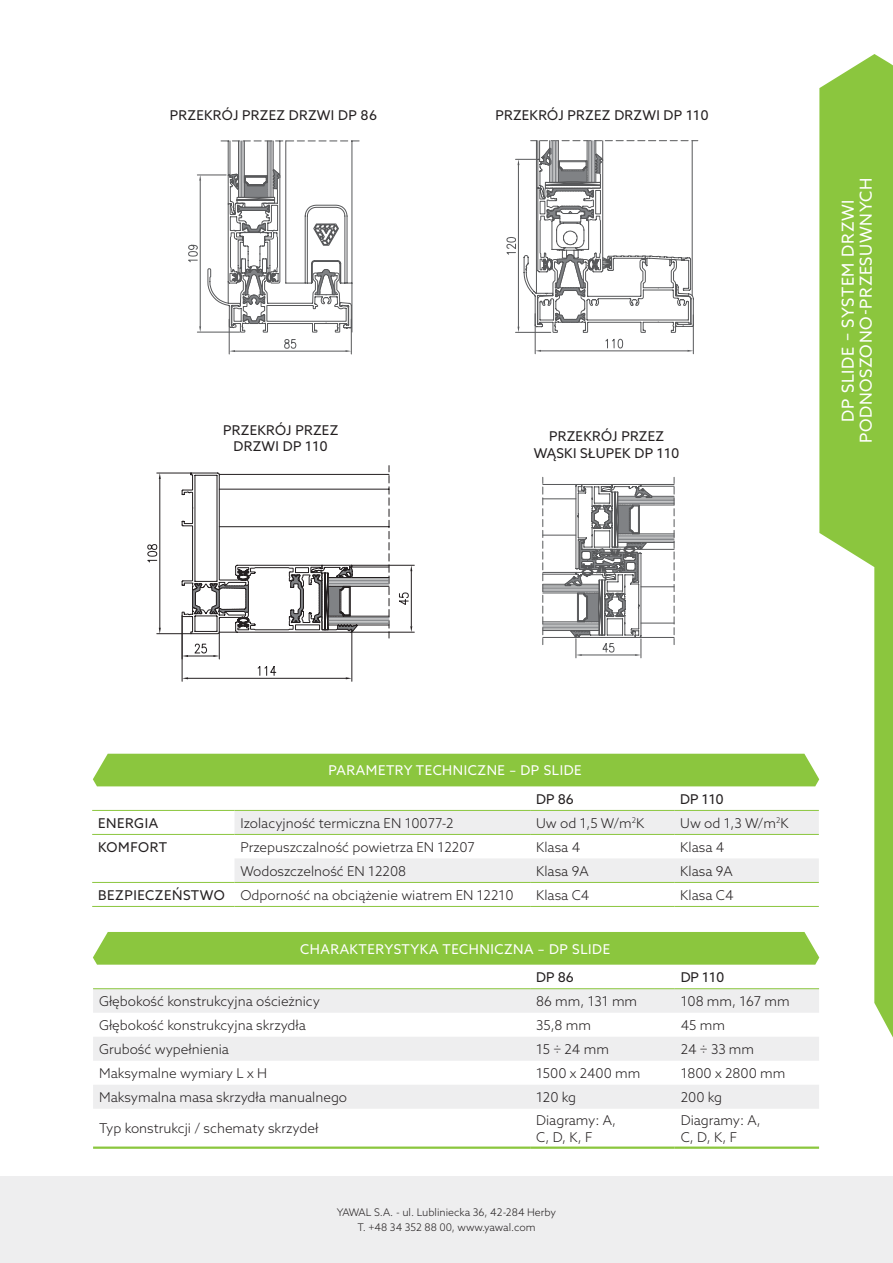
<style>
.page{position:relative;width:893px;height:1263px;background:#fff}
.page>*{position:absolute;margin:0;border:0;box-sizing:border-box;transform-origin:0 0}
.t1{font:16.5px/18px "Azo Sans";letter-spacing:.04em;color:#fff;text-align:center}
.t2{font:300 13.5px/16.5px "Azo Sans";color:#231f20}
.t3{font:13.5px/16.5px "Azo Sans";letter-spacing:.02em;color:#231f20;text-align:center}
.t4{font:13.5px "Azo Sans";letter-spacing:.04em;color:#fff}
.t5{font:13.5px "Azo Sans";letter-spacing:.04em;color:#231f20}
.t6{font:300 10.5px/15px "Azo Sans";color:#231f20;text-align:center}
.s1{font-weight:400}
</style>
<div class="page">
<div style="left:0;top:1176px;width:893px;height:87px;background:#eeeeef"></div>
<svg style="left:819px;top:54px;width:74px;height:984px;fill:#8bc63e"></svg>
<svg style="left:234px;top:811px;width:585px;height:71px"></svg>
<hr style="left:92px;top:810px;width:142px;height:1px;background:#8bc63e">
<hr style="left:234px;top:810px;width:296px;height:1px;background:#8bc63e">
<hr style="left:530px;top:810px;width:144px;height:1px;background:#8bc63e">
<hr style="left:674px;top:810px;width:145px;height:1px;background:#8bc63e">
<hr style="left:234px;top:834px;width:296px;height:1px;background:#8bc63e">
<hr style="left:530px;top:834px;width:144px;height:1px;background:#8bc63e">
<hr style="left:674px;top:834px;width:145px;height:1px;background:#8bc63e">
<hr style="left:92px;top:834px;width:142px;height:1px;background:#8bc63e">
<hr style="left:92px;top:882px;width:142px;height:1px;background:#8bc63e">
<hr style="left:234px;top:882px;width:296px;height:1px;background:#8bc63e">
<hr style="left:530px;top:882px;width:144px;height:1px;background:#8bc63e">
<hr style="left:674px;top:882px;width:145px;height:1px;background:#8bc63e">
<hr style="left:92px;top:906px;width:142px;height:1px;background:#8bc63e">
<hr style="left:234px;top:906px;width:296px;height:1px;background:#8bc63e">
<hr style="left:530px;top:906px;width:144px;height:1px;background:#8bc63e">
<hr style="left:674px;top:906px;width:145px;height:1px;background:#8bc63e">
<div style="left:93px;top:754px;width:726px;height:32px;background:#8bc63e"></div>
<svg style="left:93px;top:989px;width:726px;height:120px;fill:#eeeeef"></svg>
<hr style="left:93px;top:1146px;width:437px;height:3px;background:#8bc63e">
<hr style="left:530px;top:1146px;width:145px;height:3px;background:#8bc63e">
<hr style="left:675px;top:1146px;width:144px;height:3px;background:#8bc63e">
<hr style="left:93px;top:988px;width:437px;height:1px;background:#8bc63e">
<hr style="left:530px;top:988px;width:145px;height:1px;background:#8bc63e">
<hr style="left:675px;top:988px;width:144px;height:1px;background:#8bc63e">
<div style="left:93px;top:932px;width:726px;height:33px;background:#8bc63e"></div>
<svg style="left:188px;top:140px;width:171px;height:214px"></svg>
<svg style="left:506px;top:140px;width:192px;height:214px"></svg>
<svg style="left:542px;top:477px;width:132px;height:181px"></svg>
<svg style="left:147px;top:465px;width:268px;height:217px"></svg>
<p class="t3" style="left:170px;top:107px;width:209px">PRZEKRÓJ PRZEZ DRZWI DP 86</p>
<p class="t3" style="left:495px;top:107px;width:215px">PRZEKRÓJ PRZEZ DRZWI DP 110</p>
<p class="t3" style="left:223px;top:422px;width:117px">PRZEKRÓJ PRZEZ<br>DRZWI DP 110</p>
<p class="t3" style="left:534px;top:428px;width:147px">PRZEKRÓJ PRZEZ<br>WĄSKI SŁUPEK DP 110</p>
<p class="t1" style="left:839px;top:443px;width:267px;rotate:-90deg">DP SLIDE – SYSTEM DRZWI<br>PODNOSZONO-PRZESUWNYCH</p>
<p class="t4" style="left:329px;top:762px;width:255px">PARAMETRY TECHNICZNE – DP SLIDE</p>
<p class="t3" style="left:536px;top:790px;width:39px">DP 86</p>
<p class="t3" style="left:680px;top:790px;width:45px">DP 110</p>
<p class="t5" style="left:98px;top:814px;width:62px">ENERGIA</p>
<p class="t2" style="left:240px;top:814px;width:215px">Izolacyjność termiczna EN 10077-2</p>
<p class="t2" style="left:536px;top:814px;width:110px">Uw od 1,5 W/m<sup>2</sup>K</p>
<p class="t2" style="left:680px;top:814px;width:110px">Uw od 1,3 W/m<sup>2</sup>K</p>
<p class="t5" style="left:98px;top:838px;width:71px">KOMFORT</p>
<p class="t2" style="left:240px;top:838px;width:236px">Przepuszczalność powietrza EN 12207</p>
<p class="t2" style="left:536px;top:838px;width:46px">Klasa 4</p>
<p class="t2" style="left:680px;top:838px;width:46px">Klasa 4</p>
<p class="t2" style="left:240px;top:862px;width:167px">Wodoszczelność EN 12208</p>
<p class="t2" style="left:536px;top:862px;width:54px">Klasa 9A</p>
<p class="t2" style="left:680px;top:862px;width:54px">Klasa 9A</p>
<p class="t2" style="left:98px;top:886px;width:417px"><span class="s1">BEZPIECZEŃSTWO</span> Odporność na obciążenie wiatrem EN 12210</p>
<p class="t2" style="left:536px;top:886px;width:55px">Klasa C4</p>
<p class="t2" style="left:680px;top:886px;width:55px">Klasa C4</p>
<p class="t4" style="left:300px;top:940px;width:312px">CHARAKTERYSTYKA TECHNICZNA – DP SLIDE</p>
<p class="t3" style="left:536px;top:969px;width:39px">DP 86</p>
<p class="t3" style="left:681px;top:969px;width:45px">DP 110</p>
<p class="t2" style="left:99px;top:993px;width:223px">Głębokość konstrukcyjna ościeżnicy</p>
<p class="t2" style="left:536px;top:993px;width:103px">86 mm, 131 mm</p>
<p class="t2" style="left:681px;top:993px;width:110px">108 mm, 167 mm</p>
<p class="t2" style="left:99px;top:1017px;width:208px">Głębokość konstrukcyjna skrzydła</p>
<p class="t2" style="left:536px;top:1017px;width:56px">35,8 mm</p>
<p class="t2" style="left:681px;top:1017px;width:46px">45 mm</p>
<p class="t2" style="left:99px;top:1041px;width:131px">Grubość wypełnienia</p>
<p class="t2" style="left:536px;top:1041px;width:74px">15 ÷ 24 mm</p>
<p class="t2" style="left:681px;top:1041px;width:75px">24 ÷ 33 mm</p>
<p class="t2" style="left:99px;top:1065px;width:170px">Maksymalne wymiary L x H</p>
<p class="t2" style="left:536px;top:1065px;width:106px">1500 x 2400 mm</p>
<p class="t2" style="left:681px;top:1065px;width:106px">1800 x 2800 mm</p>
<p class="t2" style="left:99px;top:1089px;width:250px">Maksymalna masa skrzydła manualnego</p>
<p class="t2" style="left:536px;top:1089px;width:41px">120 kg</p>
<p class="t2" style="left:681px;top:1089px;width:43px">200 kg</p>
<p class="t2" style="left:99px;top:1120px;width:221px">Typ konstrukcji / schematy skrzydeł</p>
<p class="t2" style="left:536px;top:1112px;width:82px">Diagramy: A,<br>C, D, K, F</p>
<p class="t2" style="left:681px;top:1112px;width:82px">Diagramy: A,<br>C, D, K, F</p>
<p class="t6" style="left:337px;top:1205px;width:221px">YAWAL S.A. - ul. Lubliniecka 36, 42-284 Herby<br>T. +48 34 352 88 00, www.yawal.com</p>
</div>
